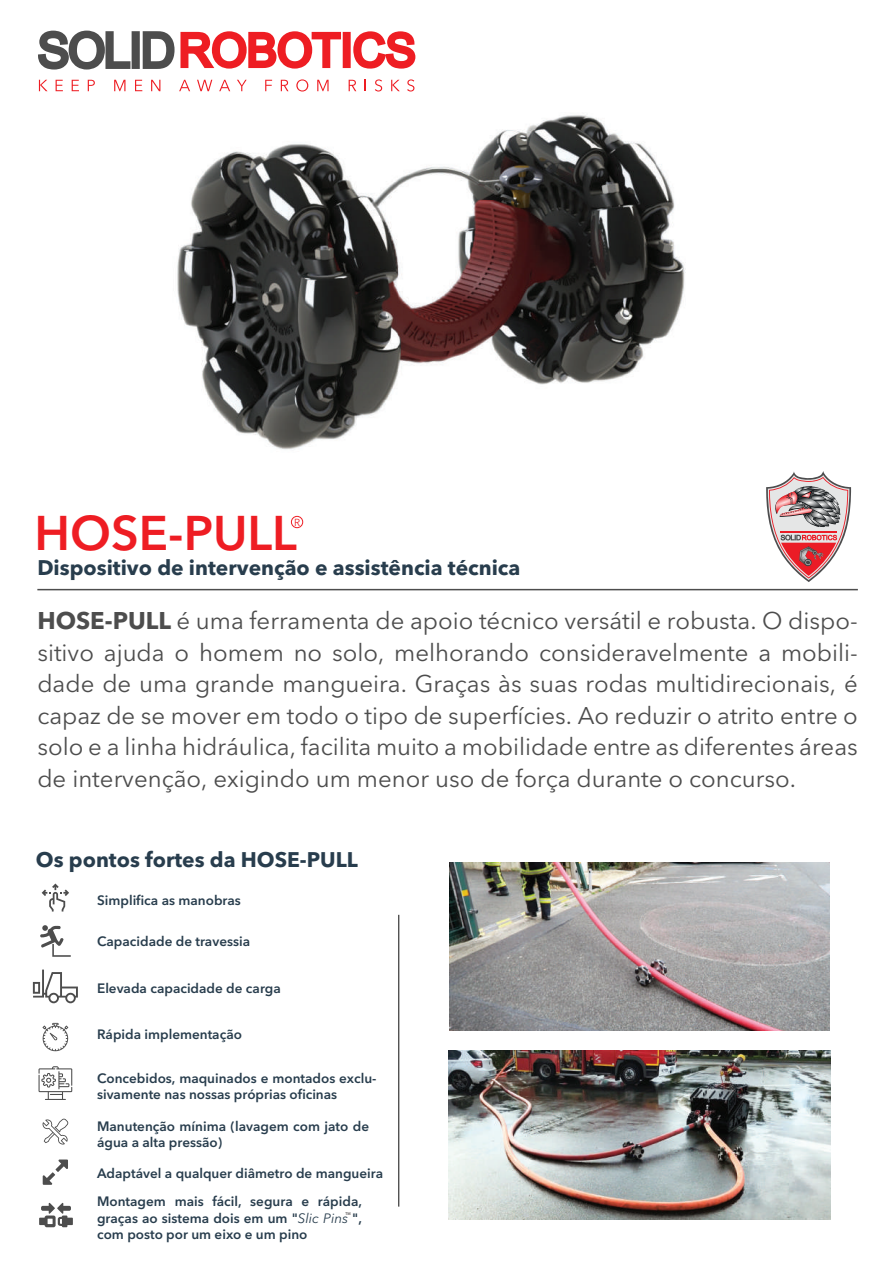
<style>
.page{position:relative;width:893px;height:1263px;background:#fff}
.page>*{position:absolute;margin:0;border:0;box-sizing:border-box;transform-origin:0 0}
.t1{font:600 48.3px "Avenir Next LT Pro";color:#ee1d23}
.t2{font:24px/31.5px "Avenir Next LT Pro";color:#4d4d4d;text-align:justify}
.t3{font:700 21px "Avenir Next LT Pro";color:#283d4d}
.t4{font:600 13.5px/16.2px "Avenir Next LT Pro";color:#283d4d}
.t5{font:10.2px "Avenir Next LT Pro";color:#ee1d23}
.t6{font:4.05px "Myriad Pro";color:#231f20}
.s1{font-weight:700}
.s2{font-weight:400;font-style:italic}
</style>
<div class="page">
<img style="left:177px;top:115px;width:675px;height:377px">
<div style="left:291px;top:516px;width:12px;height:12px;border:1px solid #ee1d23;border-radius:50%"></div>
<hr style="left:37px;top:589px;width:821px;height:1px;background:#4d4d4d">
<svg style="left:43px;top:1118px;width:25px;height:26px"></svg>
<svg style="left:42px;top:1023px;width:26px;height:28px"></svg>
<hr style="left:398px;top:915px;width:1px;height:291px;background:#4d4d4d">
<svg style="left:42px;top:883px;width:27px;height:28px"></svg>
<svg style="left:38px;top:31px;width:377px;height:39px"></svg>
<svg style="left:39px;top:80px;width:9px;height:11px"></svg>
<svg style="left:56px;top:80px;width:7px;height:11px"></svg>
<svg style="left:72px;top:80px;width:7px;height:11px"></svg>
<svg style="left:88px;top:80px;width:7px;height:11px"></svg>
<svg style="left:114px;top:80px;width:11px;height:11px"></svg>
<svg style="left:135px;top:80px;width:7px;height:11px"></svg>
<svg style="left:151px;top:80px;width:9px;height:11px"></svg>
<svg style="left:179px;top:80px;width:11px;height:11px"></svg>
<svg style="left:197px;top:80px;width:15px;height:11px"></svg>
<svg style="left:219px;top:80px;width:11px;height:11px"></svg>
<svg style="left:237px;top:80px;width:10px;height:11px"></svg>
<svg style="left:265px;top:80px;width:7px;height:11px"></svg>
<svg style="left:281px;top:80px;width:7px;height:11px"></svg>
<svg style="left:296px;top:79px;width:12px;height:13px"></svg>
<svg style="left:317px;top:80px;width:12px;height:11px"></svg>
<svg style="left:349px;top:80px;width:7px;height:11px"></svg>
<svg style="left:375px;top:79px;width:7px;height:13px"></svg>
<svg style="left:391px;top:80px;width:9px;height:11px"></svg>
<svg style="left:407px;top:79px;width:7px;height:13px"></svg>
<svg style="left:40px;top:925px;width:31px;height:32px"></svg>
<svg style="left:33px;top:969px;width:45px;height:34px"></svg>
<svg style="left:39px;top:1066px;width:33px;height:34px"></svg>
<svg style="left:766px;top:471px;width:85px;height:111px"></svg>
<svg style="left:43px;top:1159px;width:25px;height:26px"></svg>
<svg style="left:39px;top:1203px;width:34px;height:24px"></svg>
<img style="left:449px;top:862px;width:381px;height:169px">
<img style="left:448px;top:1050px;width:382px;height:169px">
<h1 class="t1" style="left:34px;top:504px;width:264px">HOSE-PULL</h1>
<p class="t3" style="left:37px;top:555px;width:485px">Dispositivo de intervenção e assistência técnica</p>
<p class="t5" style="left:294px;top:516px;width:8px">R</p>
<p class="t2" style="left:37px;top:605px;width:822px"><span class="s1">HOSE-PULL</span> é uma ferramenta de apoio técnico versátil e robusta. O dispo&shy;sitivo ajuda o homem no solo, melhorando consideravelmente a mobili&shy;dade de uma grande mangueira. Graças às suas rodas multidirecionais, é capaz de se mover em todo o tipo de superfícies. Ao reduzir o atrito entre o solo e a linha hidráulica, facilita muito a mobilidade entre as diferentes áreas de intervenção, exigindo um menor uso de força durante o concurso.</p>
<p class="t3" style="left:36px;top:847px;width:323px">Os pontos fortes da HOSE-PULL</p>
<p class="t4" style="left:97px;top:892px;width:145px">Simplifica as manobras</p>
<p class="t4" style="left:97px;top:933px;width:154px">Capacidade de travessia</p>
<p class="t4" style="left:97px;top:980px;width:185px">Elevada capacidade de carga</p>
<p class="t4" style="left:97px;top:1026px;width:146px">Rápida implementação</p>
<p class="t4" style="left:97px;top:1070px;width:281px">Concebidos, maquinados e montados exclu&shy;sivamente nas nossas próprias oficinas</p>
<p class="t4" style="left:97px;top:1117px;width:274px">Manutenção mínima (lavagem com jato de água a alta pressão)</p>
<p class="t4" style="left:97px;top:1164px;width:287px">Adaptável a qualquer diâmetro de mangueira</p>
<p class="t4" style="left:97px;top:1193px;width:266px;text-align:justify">Montagem mais fácil, segura e rápida, graças ao sistema dois em um "<span class="s2">Slic Pins</span> ", com posto por um eixo e um pino</p>
<p class="t6" style="left:345px;top:1211px;width:7px">TM</p>
</div>
